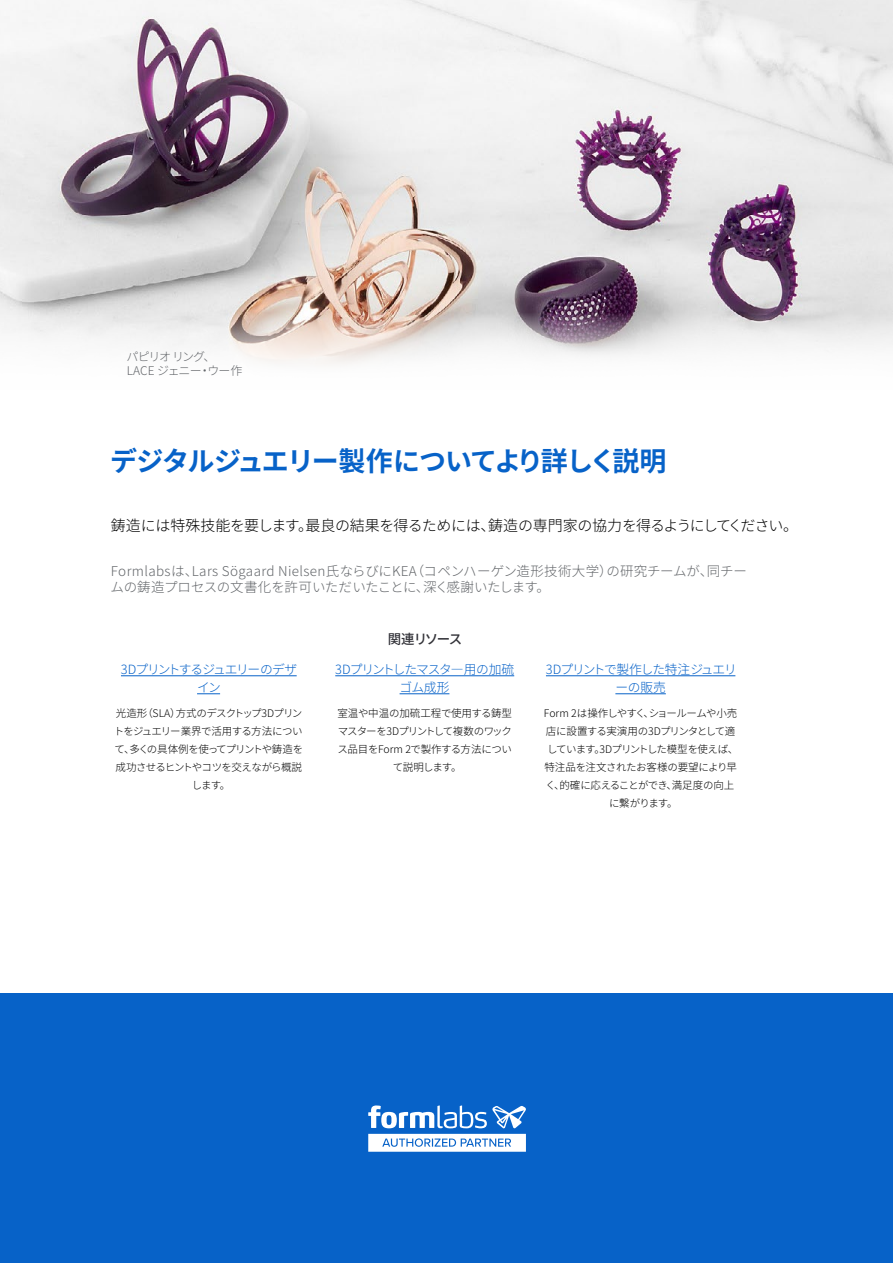
<style>
.page{position:relative;width:893px;height:1263px;background:#fff}
.page>*{position:absolute;margin:0;border:0;box-sizing:border-box;transform-origin:0 0}
.t1{font:700 27px "Noto Sans CJ Kjp";letter-spacing:-.065em;color:#0762c8}
.t2{font:300 15px "Noto Sans CJ Kjp";letter-spacing:-.02em;color:#000}
.t3{font:300 13.5px/16.2px "Noto Sans CJ Kjp";letter-spacing:.015em;color:#63666a}
.t4{font:500 13.5px "Noto Sans CJ Kjp";letter-spacing:-.11em;color:#323238}
.t5{font:300 12.75px/18px "Noto Sans CJ Kjp";letter-spacing:-.08em;color:#0762c8;text-align:center}
.t6{font:300 12.75px/18px "Noto Sans CJ Kjp";letter-spacing:-.06em;color:#0762c8;text-align:center}
.t7{font:300 12px/14.4px "Noto Sans CJ Kjp";letter-spacing:-.07em;color:#63666a}
.t8{font:300 10.5px/18px "Noto Sans CJ Kjp";letter-spacing:-.05em;color:#000;text-align:center}
</style>
<div class="page">
<div style="left:0;top:993px;width:893px;height:270px;background:#0762c8"></div>
<hr style="left:121px;top:675px;width:176px;height:1px;background:#0762c8">
<svg style="left:197px;top:693px;width:23px;height:1px"></svg>
<hr style="left:335px;top:675px;width:179px;height:1px;background:#0762c8">
<hr style="left:400px;top:693px;width:49px;height:1px;background:#0762c8">
<hr style="left:546px;top:675px;width:189px;height:1px;background:#0762c8">
<hr style="left:615px;top:693px;width:51px;height:1px;background:#0762c8">
<img style="left:0;top:0;width:893px;height:364px">
<svg style="left:368px;top:1105px;width:158px;height:47px"></svg>
<p class="t7" style="left:127px;top:349px;width:117px">パピリオ リング、<br>LACE ジェニー・ウー作</p>
<h1 class="t1" style="left:110px;top:446px;width:558px">デジタルジュエリー製作についてより詳しく説明</h1>
<h2 class="t2" style="left:111px;top:517px;width:689px">鋳造には特殊技能を要します。最良の結果を得るためには、鋳造の専門家の協力を得るようにしてください。</h2>
<p class="t3" style="left:111px;top:563px;width:638px">Formlabsは、Lars Sögaard Nielsen氏ならびにKEA（コペンハーゲン造形技術大学）の研究チームが、同チームの鋳造プロセスの文書化を許可いただいたことに、深く感謝いたします。</p>
<p class="t4" style="left:388px;top:631px;width:76px">関連リソース</p>
<p class="t5" style="left:121px;top:660px;width:178px">3Dプリントするジュエリーのデザイン</p>
<p class="t8" style="left:114px;top:704px;width:191px">光造形（SLA）方式のデスクトップ3Dプリントをジュエリー業界で活用する方法について、多くの具体例を使ってプリントや鋳造を成功させるヒントやコツを交えながら概説します。</p>
<p class="t6" style="left:546px;top:660px;width:192px">3Dプリントで製作した特注ジュエリーの販売</p>
<p class="t8" style="left:544px;top:704px;width:196px">Form 2は操作しやすく、ショールームや小売店に設置する実演用の3Dプリンタとして適しています。3Dプリントした模型を使えば、特注品を注文されたお客様の要望により早く、的確に応えることができ、満足度の向上に繋がります。</p>
<p class="t5" style="left:335px;top:660px;width:180px">3Dプリントしたマスタ―用の加硫ゴム成形</p>
<p class="t8" style="left:337px;top:704px;width:176px">室温や中温の加硫工程で使用する鋳型マスターを3Dプリントして複数のワックス品目をForm 2で製作する方法について説明します。</p>
</div>
